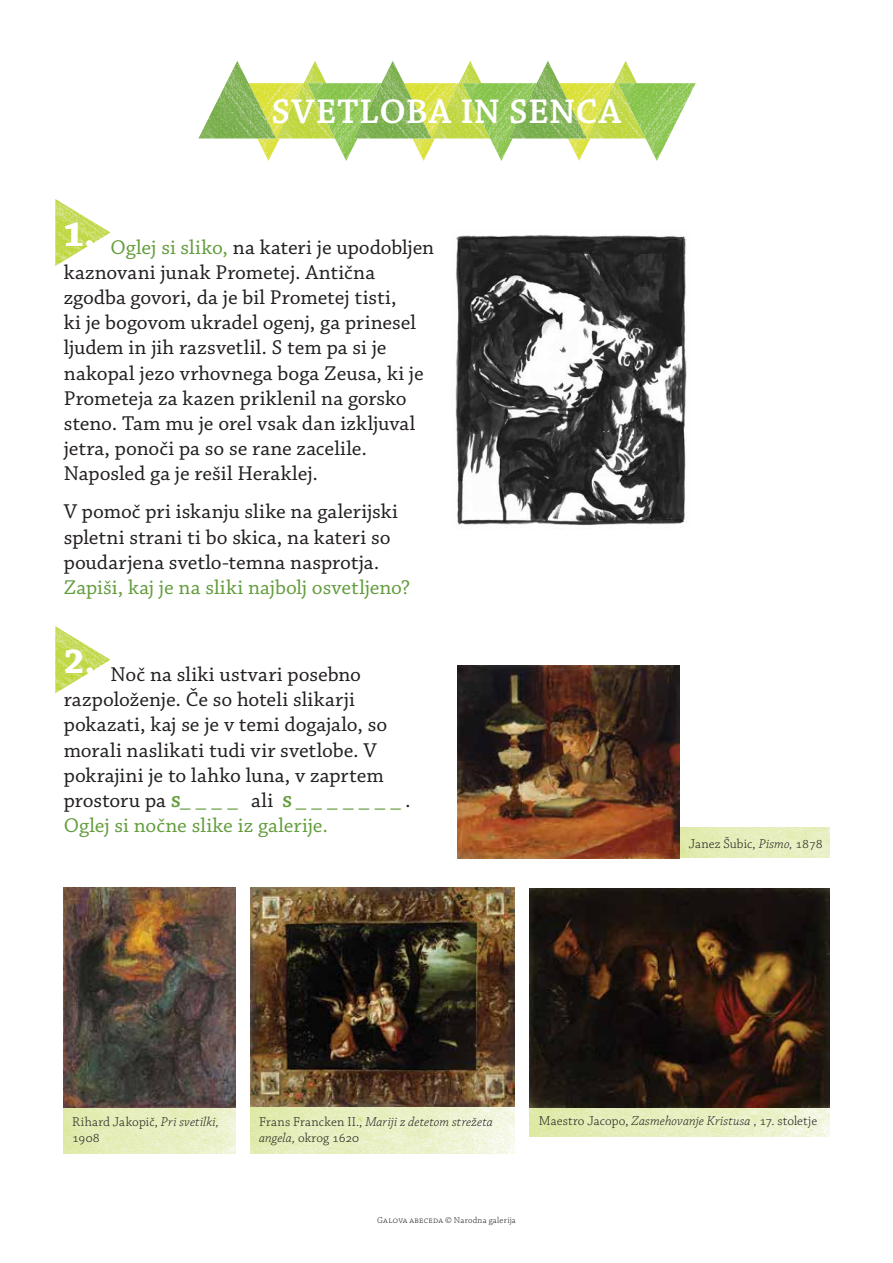
<style>
.page{position:relative;width:893px;height:1263px;background:#fff}
.page>*{position:absolute;margin:0;border:0;box-sizing:border-box;transform-origin:0 0}
.t1{font:36px "Chaparral Pro Semibold Capt";letter-spacing:.015em;color:#fff}
.t2{font:700 36px "Chaparral Pro";color:#fff}
.t3{font:21px/25.2px "Chaparral Pro Capt";color:#231f20}
.t4{font:21px "Chaparral Pro Capt";color:#649d3d}
.t5{font:300 13.5px/16.2px "Chaparral Pro";letter-spacing:.005em;color:#231f20}
.t6{font:italic 300 13.5px/16.2px "Chaparral Pro";letter-spacing:.005em;color:#231f20}
.t7{font:300 9px "Chaparral Pro";letter-spacing:.025em;color:#231f20}
.s1{color:#649d3d}
.s2{color:#231f20}
.s3{font-family:"Chaparral Pro Semibold Capt"}
.s4{font-family:"Chaparral Pro Semibold Capt";color:#649d3d}
.s5{font-style:italic}
.s6{font-style:normal}
</style>
<div class="page">
<img style="left:55px;top:199px;width:56px;height:67px">
<img style="left:55px;top:626px;width:56px;height:67px">
<svg style="left:198px;top:61px;width:498px;height:100px"></svg>
<img style="left:679px;top:828px;width:150px;height:30px">
<img style="left:64px;top:888px;width:171px;height:265px">
<img style="left:251px;top:888px;width:264px;height:265px">
<img style="left:530px;top:888px;width:299px;height:248px">
<img style="left:455px;top:235px;width:232px;height:291px">
<img style="left:457px;top:666px;width:222px;height:192px">
<h1 class="t1" style="left:272px;top:90px;width:351px">SVETLOBA IN SENCA</h1>
<h1 class="t2" style="left:64px;top:213px;width:33px">1.</h1>
<p class="t3" style="left:64px;top:235px;width:372px;text-indent:47px"><span class="s1">Oglej si sliko,</span> na kateri je upodobljen kaznovani junak Prometej. Antična zgodba govori, da je bil Prometej tisti,<br>ki je bogovom ukradel ogenj, ga prinesel ljudem in jih razsvetlil S. tem pa si je nakopal jezo vrhovnega boga Zeusa, ki je Prometeja za kazen priklenil na gorsko steno. Tam mu je orel vsak dan izkljuval jetra, ponoči pa so se rane zacelile.<br>Naposled ga je rešil Heraklej.</p>
<p class="t3" style="left:64px;top:500px;width:336px">V pomoč pri iskanju slike na galerijski spletni strani ti bo skica, na kateri so poudarjena svetlo-temna nasprotja.</p>
<p class="t4" style="left:64px;top:575px;width:348px">Zapiši, kaj je na sliki najbolj osvetljeno?</p>
<h1 class="t2" style="left:64px;top:641px;width:33px">2.</h1>
<p class="t3" style="left:111px;top:662px;width:252px">Noč na sliki ustvari posebno</p>
<p class="t3" style="left:64px;top:688px;width:293px">razpoloženje. Če so hoteli slikarji</p>
<p class="t3" style="left:64px;top:713px;width:325px">pokazati, kaj se je v temi dogajalo, so</p>
<p class="t3" style="left:64px;top:738px;width:315px">morali naslikati tudi vir svetlobe V.</p>
<p class="t3" style="left:64px;top:763px;width:322px">pokrajini je to lahko luna v, zaprtem</p>
<p class="t4" style="left:251px;top:788px;width:161px"><span class="s2">ali</span> <span class="s3">s</span>_______<span class="s2">.</span></p>
<p class="t3" style="left:64px;top:788px;width:176px">prostoru pa <span class="s4">s</span><span class="s1">_ _ _ _</span></p>
<p class="t4" style="left:64px;top:814px;width:266px">Oglej si nočne slike iz galerije.</p>
<p class="t5" style="left:689px;top:837px;width:135px">Janez Šubic, <span class="s5">Pismo,</span> 1878</p>
<p class="t5" style="left:72px;top:1114px;width:148px">Rihard Jakopič, <span class="s5">Pri svetilki,<br></span>1908</p>
<p class="t6" style="left:259px;top:1114px;width:235px"><span class="s6">Frans Francken II.,</span> Mariji z detetom strežeta angela, <span class="s6">okrog 1620</span></p>
<p class="t5" style="left:539px;top:1113px;width:280px">Maestro Jacopo, <span class="s5">Zasmehovanje Kristusa</span> , 17. stoletje</p>
<p class="t7" style="left:377px;top:1215px;width:140px">Galova abeceda © Narodna galerija</p>
</div>
